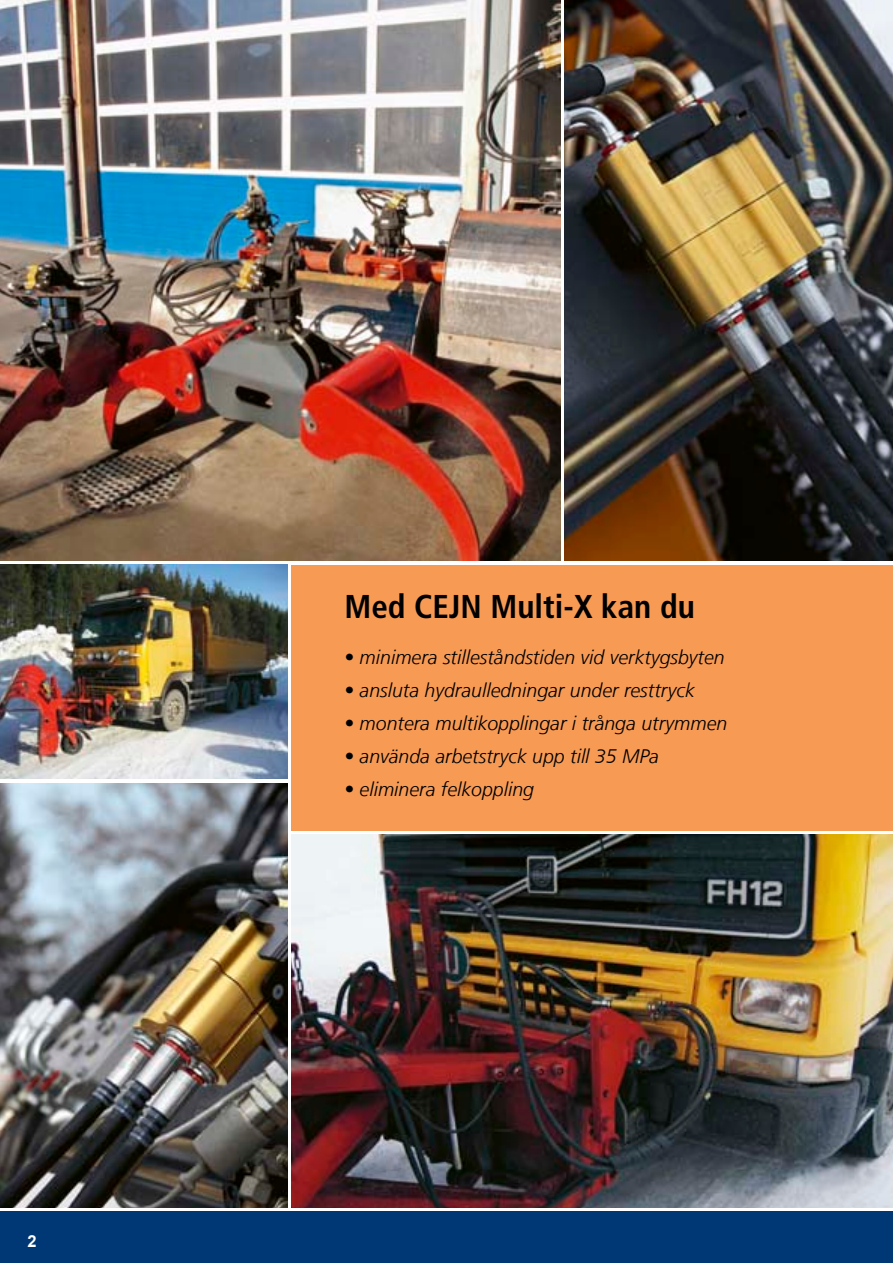
<style>
.page{position:relative;width:893px;height:1263px;background:#fff}
.page>*{position:absolute;margin:0;border:0;box-sizing:border-box;transform-origin:0 0}
.t1{font:700 condensed 33px "Frutiger LT Com";color:#000}
.t2{font:italic 300 19.5px "Frutiger LT Com";color:#000}
.t3{font:700 16.5px "Arial";color:#fff}
</style>
<div class="page">
<div style="left:0;top:1212px;width:893px;height:51px;background:#003875"></div>
<img style="left:292px;top:835px;width:601px;height:373px">
<img style="left:0;top:0;width:560px;height:560px">
<div style="left:292px;top:565px;width:601px;height:266px;background:#f79a54"></div>
<img style="left:0;top:565px;width:288px;height:214px">
<img style="left:0;top:783px;width:288px;height:425px">
<img style="left:564px;top:0;width:329px;height:560px">
<p class="t3" style="left:28px;top:1230px;width:11px">2</p>
<h1 class="t1" style="left:344px;top:587px;width:352px">Med CEJN Multi-X kan du</h1>
<p class="t2" style="left:344px;top:645px;width:382px">• minimera stilleståndstiden vid verktygsbyten</p>
<p class="t2" style="left:344px;top:678px;width:352px">• ansluta hydraulledningar under resttryck</p>
<p class="t2" style="left:344px;top:711px;width:384px">• montera multikopplingar i trånga utrymmen</p>
<p class="t2" style="left:344px;top:744px;width:316px">• använda arbetstryck upp till 35 MPa</p>
<p class="t2" style="left:344px;top:777px;width:191px">• eliminera felkoppling</p>
</div>
